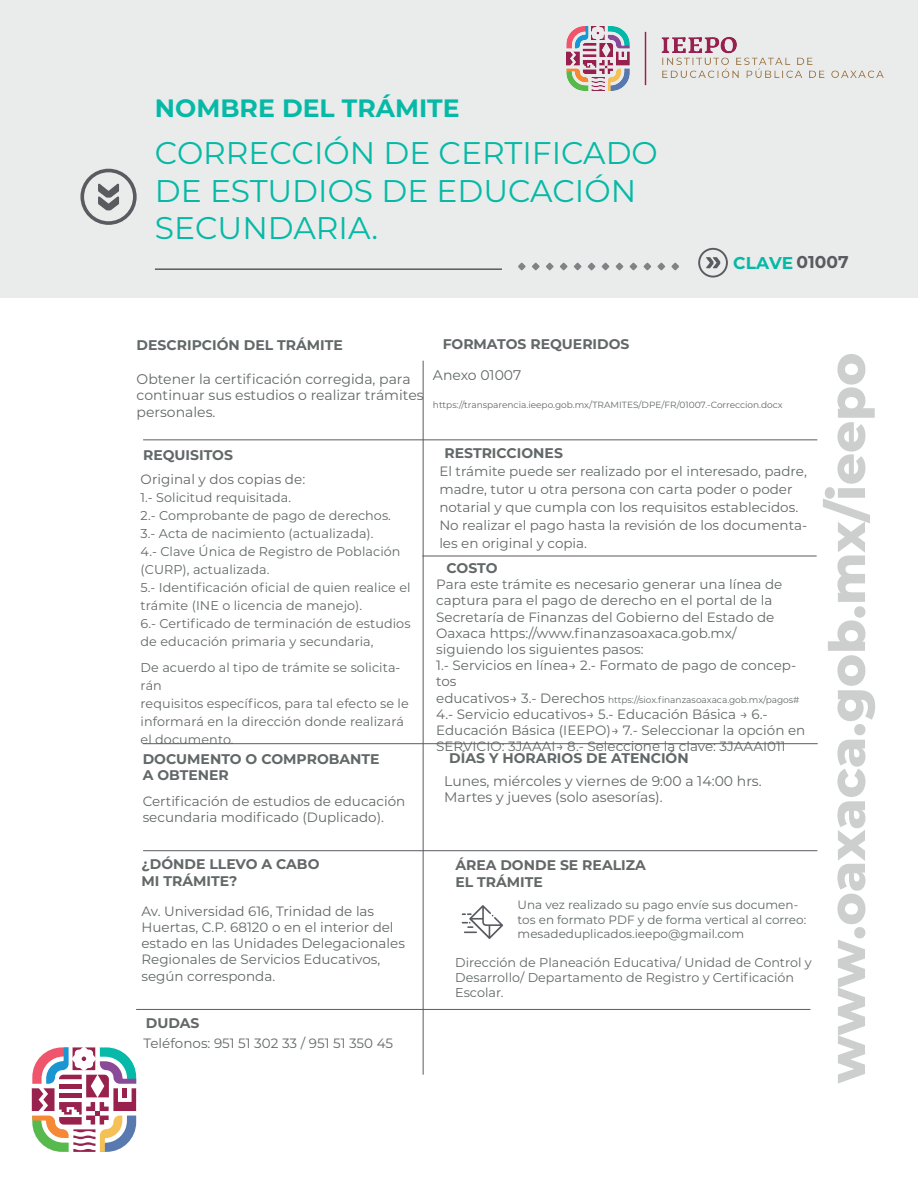
<style>
.page{position:relative;width:918px;height:1188px;background:#fff}
.page>*{position:absolute;margin:0;border:0;box-sizing:border-box;transform-origin:0 0}
.t1{font:800 50.1px "Montserrat";color:#cdcfce}
.t2{font:31.35px/37.7px "Montserrat";color:#06b9a7}
.t3{font:700 25.05px "Montserrat";color:#06b9a7}
.t4{font:700 17.1px "Montserrat";color:#06b9a7}
.t5{font:700 13.95px/16.8px "Montserrat";color:#626767}
.t6{font:13.95px/16.8px "Montserrat";color:#626767}
.t7{font:13.5px/16.2px "Montserrat";color:#626767}
.t8{font:12.75px/18px "Montserrat";letter-spacing:.005em;color:#626767}
.t9{font:12px/14.4px "Montserrat";color:#626767}
.t10{font:9px "Montserrat";color:#626767}
.s1{color:#5a5b61}
.s2{font-size:13.5px}
</style>
<div class="page">
<div style="left:0;top:0;width:918px;height:297px;background:#e9ecea"></div>
<svg style="left:80px;top:169px;width:57px;height:56px"></svg>
<hr style="left:143px;top:439px;width:674px;height:1px;background:#5a5b61">
<hr style="left:143px;top:743px;width:675px;height:1px;background:#5a5b61">
<hr style="left:143px;top:850px;width:674px;height:1px;background:#5a5b61">
<hr style="left:136px;top:1009px;width:674px;height:1px;background:#5a5b61">
<hr style="left:423px;top:361px;width:1px;height:714px;background:#5a5b61">
<hr style="left:422px;top:556px;width:395px;height:1px;background:#5a5b61">
<img style="left:567px;top:27px;width:317px;height:63px">
<hr style="left:155px;top:268px;width:347px;height:2px;background:#5a5b61">
<svg style="left:518px;top:263px;width:8px;height:7px"></svg>
<svg style="left:532px;top:263px;width:8px;height:7px"></svg>
<svg style="left:546px;top:263px;width:8px;height:7px"></svg>
<svg style="left:560px;top:263px;width:8px;height:7px"></svg>
<svg style="left:574px;top:263px;width:8px;height:7px"></svg>
<svg style="left:588px;top:263px;width:7px;height:7px"></svg>
<svg style="left:602px;top:263px;width:7px;height:7px"></svg>
<svg style="left:616px;top:263px;width:7px;height:7px"></svg>
<svg style="left:630px;top:263px;width:7px;height:7px"></svg>
<svg style="left:644px;top:263px;width:7px;height:7px"></svg>
<svg style="left:657px;top:263px;width:8px;height:7px"></svg>
<svg style="left:671px;top:263px;width:8px;height:7px"></svg>
<svg style="left:698px;top:248px;width:30px;height:30px"></svg>
<svg style="left:32px;top:1047px;width:104px;height:105px"></svg>
<svg style="left:462px;top:905px;width:41px;height:34px"></svg>
<h3 class="t3" style="left:155px;top:90px;width:306px">NOMBRE DEL TRÁMITE</h3>
<h2 class="t2" style="left:155px;top:133px;width:504px">CORRECCIÓN DE CERTIFICADO<br>DE ESTUDIOS DE EDUCACIÓN<br>SECUNDARIA.</h2>
<p class="t4" style="left:733px;top:251px;width:117px">CLAVE <span class="s1">01007</span></p>
<p class="t5" style="left:137px;top:336px;width:208px">DESCRIPCIÓN DEL TRÁMITE</p>
<p class="t6" style="left:137px;top:370px;width:289px">Obtener la certificación corregida, para continuar sus estudios o realizar trámites personales.</p>
<p class="t5" style="left:143px;top:446px;width:91px">REQUISITOS</p>
<p class="t7" style="left:141px;top:471px;width:166px">Original y dos copias de:</p>
<p class="t8" style="left:141px;top:488px;width:272px">1.- Solicitud requisitada.<br>2.- Comprobante de pago de derechos.<br>3.- Acta de nacimiento (actualizada).<br>4.- Clave Única de Registro de Población (CURP), actualizada.<br>5.- Identificación oficial de quien realice el trámite (INE o licencia de manejo).<br>6.- Certificado de terminación de estudios de educación primaria y secundaria,</p>
<p class="t8" style="left:141px;top:658px;width:270px">De acuerdo al tipo de trámite se solicita&shy;rán<br>requisitos específicos, para tal efecto se le informará en la dirección donde realizará el documento.</p>
<p class="t5" style="left:143px;top:750px;width:238px">DOCUMENTO O COMPROBANTE<br>A OBTENER</p>
<p class="t7" style="left:143px;top:792px;width:264px">Certificación de estudios de educación secundaria modificado (Duplicado).</p>
<p class="t5" style="left:142px;top:855px;width:179px">¿DÓNDE LLEVO A CABO<br>MI TRÁMITE?</p>
<p class="t7" style="left:141px;top:902px;width:265px">Av. Universidad 616, Trinidad de las Huertas, C.P. 68120 o en el interior del estado en las Unidades Delegacionales Regionales de Servicios Educativos, según corresponda.</p>
<p class="t5" style="left:146px;top:1013px;width:55px">DUDAS</p>
<p class="t7" style="left:144px;top:1035px;width:251px">Teléfonos: 951 51 302 33 / 951 51 350 45</p>
<p class="t5" style="left:443px;top:335px;width:188px">FORMATOS REQUERIDOS</p>
<p class="t6" style="left:433px;top:367px;width:90px">Anexo 01007</p>
<p class="t10" style="left:433px;top:399px;width:351px">https://transparencia.ieepo.gob.mx/TRAMITES/DPE/FR/01007.-Correccion.docx</p>
<p class="t5" style="left:445px;top:444px;width:120px">RESTRICCIONES</p>
<p class="t7" style="left:439px;top:462px;width:369px;line-height:18px">El trámite puede ser realizado por el interesado, padre, madre, tutor u otra persona con carta poder o poder notarial y que cumpla con los requisitos establecidos.<br>No realizar el pago hasta la revisión de los documenta&shy;les en original y copia.</p>
<p class="t5" style="left:447px;top:559px;width:52px">COSTO</p>
<p class="t7" style="left:436px;top:576px;width:361px">Para este trámite es necesario generar una línea de captura para el pago de derecho en el portal de la Secretaría de Finanzas del Gobierno del Estado de Oaxaca https://www.finanzasoaxaca.gob.mx/ siguiendo los siguientes pasos:<br>1.- Servicios en línea→ 2.- Formato de pago de concep&shy;tos</p>
<p class="t10" style="left:436px;top:693px;width:365px"><span class="s2">educativos→ 3.- Derechos</span> https://siox.finanzasoaxaca.gob.mx/pagos#</p>
<p class="t7" style="left:436px;top:706px;width:371px">4.- Servicio educativos→ 5.- Educación Básica → 6.-<br>Educación Básica (IEEPO)→ 7.- Seleccionar la opción en<br>SERVICIO: 3JAAAI→ 8.- Seleccione la clave: 3JAAAI011</p>
<p class="t5" style="left:449px;top:749px;width:241px">DÍAS Y HORARIOS DE ATENCIÓN</p>
<p class="t6" style="left:444px;top:772px;width:319px">Lunes, miércoles y viernes de 9:00 a 14:00 hrs.<br>Martes y jueves (solo asesorías).</p>
<p class="t5" style="left:455px;top:856px;width:192px">ÁREA DONDE SE REALIZA<br>EL TRÁMITE</p>
<p class="t9" style="left:518px;top:898px;width:290px">Una vez realizado su pago envíe sus documen&shy;tos en formato PDF y de forma vertical al correo: mesadeduplicados.ieepo@gmail.com</p>
<p class="t8" style="left:455px;top:954px;width:358px;line-height:15.3px">Dirección de Planeación Educativa/ Unidad de Control y<br>Desarrollo/ Departamento de Registro y Certificación<br>Escolar.</p>
<h1 class="t1" style="left:811px;top:1083px;width:732px;rotate:-90deg">www.oaxaca.gob.mx/ieepo</h1>
</div>
